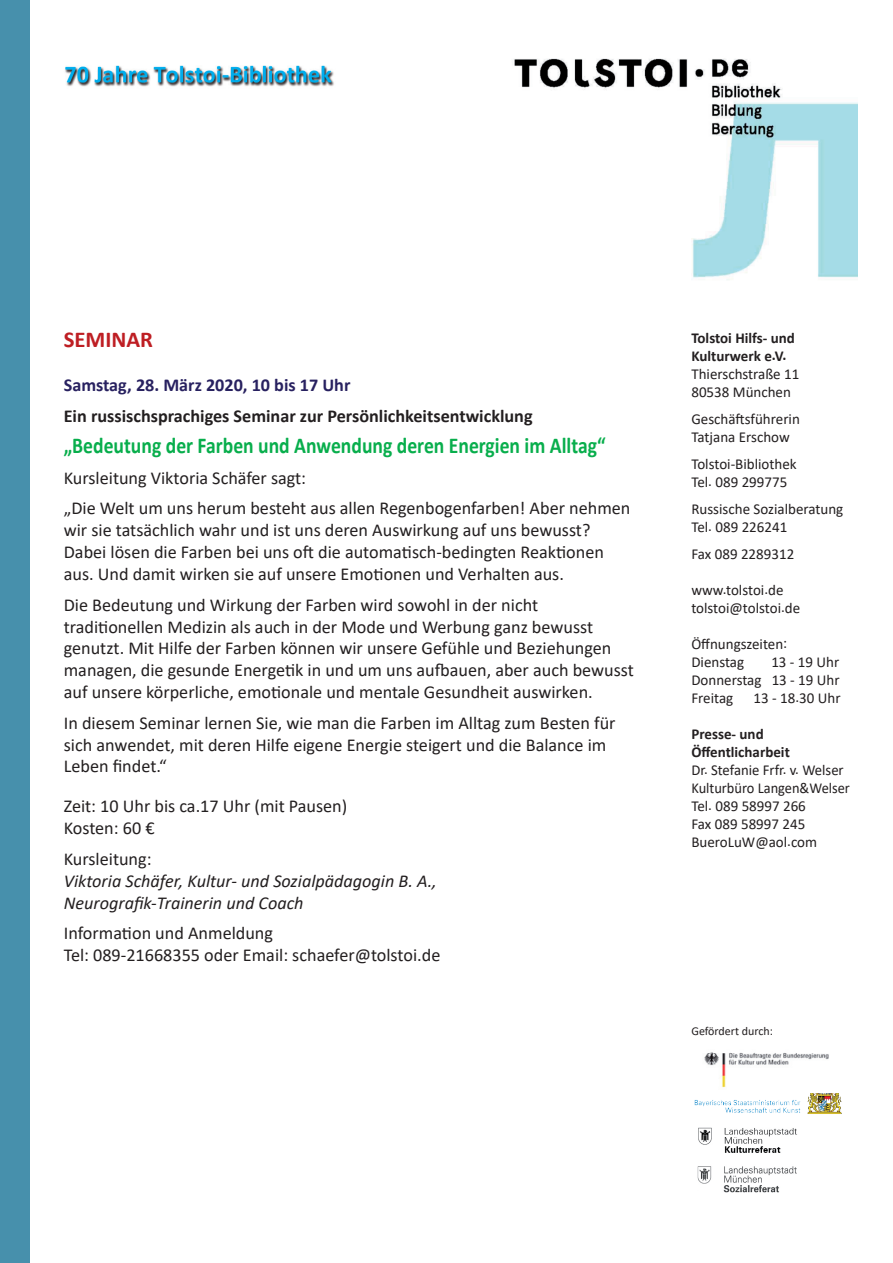
<style>
.page{position:relative;width:893px;height:1263px;background:#fff}
.page>*{position:absolute;margin:0;border:0;box-sizing:border-box;transform-origin:0 0}
.t1{font:700 22.65px "Calibri";color:#08ae4c;scale:.86 1}
.t2{font:700 22.65px "Calibri";color:#be1e23}
.t3{font:18.15px/21.8px "Calibri";color:#231f20}
.t4{font:italic 18.15px/21.8px "Calibri";color:#231f20}
.t5{font:700 18.15px "Calibri";color:#231f20}
.t6{font:700 18.15px "Calibri";color:#282160}
.t7{font:15.15px/18px "Calibri";color:#231f20}
.t8{font:700 15.15px/18px "Calibri";color:#231f20}
.t9{font:12px "Calibri";color:#231f20}
</style>
<div class="page">
<div style="left:0;top:0;width:30px;height:1263px;background:#4790ac"></div>
<img style="left:514px;top:58px;width:344px;height:222px">
<img style="left:65px;top:65px;width:269px;height:22px">
<img style="left:697px;top:1166px;width:100px;height:27px">
<img style="left:694px;top:1093px;width:148px;height:21px">
<img style="left:704px;top:1052px;width:125px;height:36px">
<img style="left:698px;top:1127px;width:99px;height:26px">
<p class="t2" style="left:64px;top:324px;width:91px">SEMINAR</p>
<p class="t6" style="left:64px;top:372px;width:288px">Samstag, 28. März 2020, 10 bis 17 Uhr</p>
<p class="t5" style="left:64px;top:403px;width:470px">Ein russischsprachiges Seminar zur Persönlichkeitsentwicklung</p>
<p class="t1" style="left:64px;top:429px;width:632px">„Bedeutung der Farben und Anwendung deren Energien im Alltag“</p>
<p class="t3" style="left:64px;top:462px;width:568px;line-height:30.8px">Kursleitung Viktoria Schäfer sagt:<br>„Die Welt um uns herum besteht aus allen Regenbogenfarben! Aber nehmen</p>
<p class="t3" style="left:64px;top:519px;width:542px">wir sie tatsächlich wahr und ist uns deren Auswirkung auf uns bewusst?<br>Dabei lösen die Farben bei uns oft die automatisch-bedingten Reaktionen aus. Und damit wirken sie auf unsere Emotionen und Verhalten aus.</p>
<p class="t3" style="left:64px;top:593px;width:572px">Die Bedeutung und Wirkung der Farben wird sowohl in der nicht traditionellen Medizin als auch in der Mode und Werbung ganz bewusst genutzt. Mit Hilfe der Farben können wir unsere Gefühle und Beziehungen managen, die gesunde Energetik in und um uns aufbauen, aber auch bewusst auf unsere körperliche, emotionale und mentale Gesundheit auswirken.</p>
<p class="t3" style="left:64px;top:711px;width:553px">In diesem Seminar lernen Sie, wie man die Farben im Alltag zum Besten für sich anwendet, mit deren Hilfe eigene Energie steigert und die Balance im<br>Leben findet.“</p>
<p class="t3" style="left:64px;top:795px;width:285px">Zeit: 10 Uhr bis ca.17 Uhr (mit Pausen)<br>Kosten: 60 €</p>
<p class="t3" style="left:64px;top:847px;width:89px">Kursleitung:</p>
<p class="t4" style="left:64px;top:869px;width:375px">Viktoria Schäfer, Kultur- und Sozialpädagogin B. A.,<br>Neurografik-Trainerin und Coach</p>
<p class="t3" style="left:64px;top:922px;width:378px">Information und Anmeldung<br>Tel: 089-21668355 oder Email: schaefer@tolstoi.de</p>
<p class="t8" style="left:691px;top:329px;width:105px">Tolstoi Hilfs- und<br>Kulturwerk e.V.</p>
<p class="t7" style="left:691px;top:365px;width:109px">Thierschstraße 11<br>80538 München</p>
<p class="t7" style="left:691px;top:410px;width:110px">Geschäftsführerin<br>Tatjana Erschow</p>
<p class="t7" style="left:691px;top:455px;width:107px">Tolstoi-Bibliothek<br>Tel. 089 299775</p>
<p class="t7" style="left:691px;top:500px;width:153px">Russische Sozialberatung<br>Tel. 089 226241</p>
<p class="t7" style="left:691px;top:545px;width:104px">Fax 089 2289312</p>
<p class="t7" style="left:691px;top:581px;width:110px">www.tolstoi.de tolstoi@tolstoi.de</p>
<p class="t7" style="left:691px;top:635px;width:97px">Öffnungszeiten:<br>Dienstag</p>
<p class="t7" style="left:691px;top:653px;width:150px;text-align:justify;text-indent:80px">13 - 19 Uhr Donnerstag 13 - 19 Uhr Freitag</p>
<p class="t7" style="left:754px;top:689px;width:88px">13 - 18.30 Uhr</p>
<p class="t8" style="left:691px;top:725px;width:100px">Presse- und<br>Öffentlicharbeit</p>
<p class="t7" style="left:691px;top:761px;width:160px">Dr. Stefanie Frfr. v. Welser<br>Kulturbüro Langen&amp;Welser<br>Tel. 089 58997 266<br>Fax 089 58997 245<br>BueroLuW@aol.com</p>
<p class="t9" style="left:691px;top:1022px;width:83px">Gefördert durch:</p>
</div>
